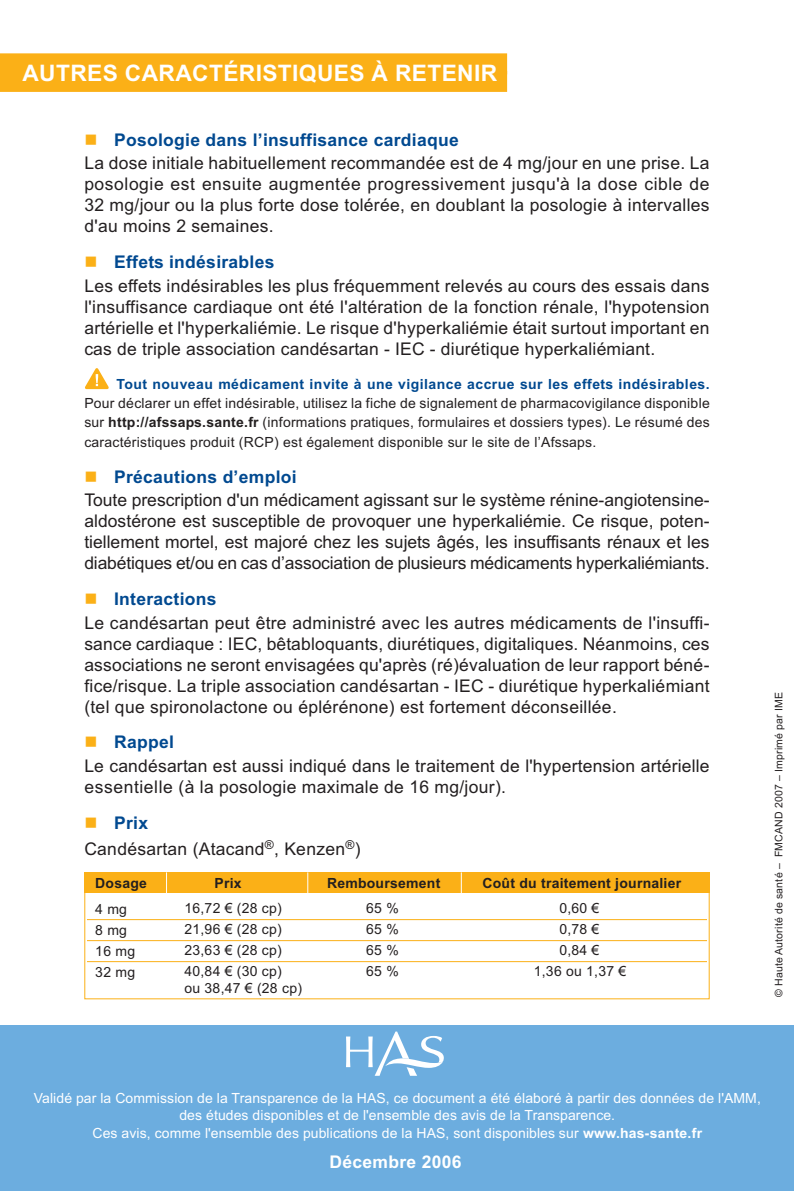
<style>
.page{position:relative;width:794px;height:1191px;background:#fff}
.page>*{position:absolute;margin:0;border:0;box-sizing:border-box;transform-origin:0 0}
.t1{font:700 22.75px "Arial";letter-spacing:.015em;color:#fff}
.t2{font:17.5px/21px "Arial";letter-spacing:.015em;color:#231f20;text-align:justify}
.t3{font:700 17.5px "Arial";letter-spacing:.015em;color:#014990}
.t4{font:700 17.5px "Arial";letter-spacing:.015em;color:#fff}
.t5{font:14px/19.2px "Arial";letter-spacing:.015em;color:#231f20;text-align:justify}
.t6{font:14px/17.5px "Arial";letter-spacing:.005em;color:#fff;text-align:center}
.t7{font:700 14px "Arial";letter-spacing:.035em;color:#014990}
.t8{font:700 14px "Arial";letter-spacing:.015em;color:#231f20}
.t9{font:10.5px "Arial";letter-spacing:.015em;color:#231f20}
.s1{font-weight:700}
.s2{font-weight:700;color:#014990}
</style>
<div class="page">
<div style="left:84px;top:872px;width:625px;height:21px;background:#fbb017"></div>
<svg style="left:85px;top:368px;width:24px;height:21px"></svg>
<div style="left:84px;top:872px;width:625px;height:127px;border:1px solid #fbb017"></div>
<hr style="left:87px;top:919px;width:620px;height:1px;background:#fbb017">
<hr style="left:87px;top:940px;width:620px;height:1px;background:#fbb017">
<hr style="left:87px;top:961px;width:620px;height:1px;background:#fbb017">
<div style="left:0;top:53px;width:507px;height:21px;background:#fbb017"></div>
<div style="left:0;top:71px;width:507px;height:21px;background:#fbb017"></div>
<div style="left:0;top:1025px;width:794px;height:166px;background:#6caddf"></div>
<svg style="left:346px;top:1031px;width:98px;height:44px"></svg>
<svg style="left:166px;top:872px;width:1px;height:21px"></svg>
<svg style="left:307px;top:872px;width:1px;height:21px"></svg>
<svg style="left:461px;top:872px;width:1px;height:21px"></svg>
<h1 class="t1" style="left:22px;top:60px;width:476px">AUTRES CARACTÉRISTIQUES À RETENIR</h1>
<p class="t3" style="left:114px;top:130px;width:346px">Posologie dans l’insuffisance cardiaque</p>
<p class="t2" style="left:84px;top:153px;width:627px">La dose initiale habituellement recommandée est de 4 mg/jour en une prise. La posologie est ensuite augmentée progressivement jusqu'à la dose cible de 32 mg/jour ou la plus forte dose tolérée, en doublant la posologie à intervalles d'au moins 2 semaines.</p>
<p class="t3" style="left:114px;top:252px;width:162px">Effets indésirables</p>
<p class="t2" style="left:84px;top:275px;width:627px">Les effets indésirables les plus fréquemment relevés au cours des essais dans l'insuffisance cardiaque ont été l'altération de la fonction rénale, l'hypotension artérielle et l'hyperkaliémie. Le risque d'hyperkaliémie était surtout important en cas de triple association candésartan - IEC - diurétique hyperkaliémiant.</p>
<p class="t7" style="left:117px;top:376px;width:594px">Tout nouveau médicament invite à une vigilance accrue sur les effets indésirables.</p>
<p class="t5" style="left:84px;top:394px;width:627px">Pour déclarer un effet indésirable, utilisez la fiche de signalement de pharmacovigilance disponible sur <span class="s1">http://afssaps.sante.fr</span> (informations pratiques, formulaires et dossiers types). Le résumé des caractéristiques produit (RCP) est également disponible sur le site de l’Afssaps.</p>
<p class="t3" style="left:114px;top:466px;width:184px">Précautions d’emploi</p>
<p class="t2" style="left:84px;top:489px;width:627px">Toute prescription d'un médicament agissant sur le système rénine-angiotensine&shy;aldostérone est susceptible de provoquer une hyperkaliémie. Ce risque, poten&shy;tiellement mortel, est majoré chez les sujets âgés, les insuffisants rénaux et les diabétiques et/ou en cas d’association de plusieurs médicaments hyperkaliémiants.</p>
<p class="t3" style="left:114px;top:589px;width:104px">Interactions</p>
<p class="t2" style="left:84px;top:612px;width:627px">Le candésartan peut être administré avec les autres médicaments de l'insuffi&shy;sance cardiaque : IEC, bêtabloquants, diurétiques, digitaliques. Néanmoins, ces associations ne seront envisagées qu'après (ré)évaluation de leur rapport béné&shy;fice/risque. La triple association candésartan - IEC - diurétique hyperkaliémiant (tel que spironolactone ou éplérénone) est fortement déconseillée.</p>
<p class="t3" style="left:114px;top:732px;width:61px">Rappel</p>
<p class="t2" style="left:84px;top:755px;width:627px">Le candésartan est aussi indiqué dans le traitement de l'hypertension artérielle essentielle (à la posologie maximale de 16 mg/jour).</p>
<p class="t2" style="left:84px;top:810px;width:278px;line-height:25.9px;text-indent:30px"><span class="s2">Prix<br></span>Candésartan (Atacand<sup>®</sup>, Kenzen<sup>®</sup>)</p>
<p class="t8" style="left:95px;top:875px;width:53px">Dosage</p>
<p class="t8" style="left:214px;top:875px;width:29px">Prix</p>
<p class="t8" style="left:327px;top:875px;width:115px">Remboursement</p>
<p class="t8" style="left:482px;top:875px;width:200px">Coût du traitement journalier</p>
<p class="t5" style="left:95px;top:899px;width:33px">4 mg</p>
<p class="t5" style="left:184px;top:899px;width:99px">16,72 € (28 cp)</p>
<p class="t5" style="left:366px;top:899px;width:34px">65 %</p>
<p class="t5" style="left:559px;top:899px;width:42px">0,60 €</p>
<p class="t5" style="left:95px;top:920px;width:33px">8 mg</p>
<p class="t5" style="left:184px;top:920px;width:99px">21,96 € (28 cp)</p>
<p class="t5" style="left:366px;top:920px;width:34px">65 %</p>
<p class="t5" style="left:559px;top:920px;width:42px">0,78 €</p>
<p class="t5" style="left:95px;top:941px;width:41px">16 mg</p>
<p class="t5" style="left:184px;top:941px;width:99px">23,63 € (28 cp)</p>
<p class="t5" style="left:366px;top:941px;width:34px">65 %</p>
<p class="t5" style="left:559px;top:941px;width:42px">0,84 €</p>
<p class="t5" style="left:95px;top:962px;width:41px">32 mg</p>
<p class="t5" style="left:184px;top:962px;width:99px">40,84 € (30 cp)</p>
<p class="t5" style="left:366px;top:962px;width:34px">65 %</p>
<p class="t5" style="left:534px;top:962px;width:94px">1,36 ou 1,37 €</p>
<p class="t5" style="left:184px;top:978px;width:119px">ou 38,47 € (28 cp)</p>
<p class="t9" style="left:772px;top:997px;width:306px;rotate:-90deg">© Haute Autorité de santé – FMCAND 2007 – Imprimé par IME</p>
<p class="t6" style="left:34px;top:1089px;width:728px">Validé par la Commission de la Transparence de la HAS, ce document a été élaboré à partir des données de l'AMM, des études disponibles et de l'ensemble des avis de la Transparence.<br>Ces avis, comme l'ensemble des publications de la HAS, sont disponibles sur <span class="s1">www.has-sante.fr</span></p>
<p class="t4" style="left:329px;top:1151px;width:133px">Décembre 2006</p>
</div>
